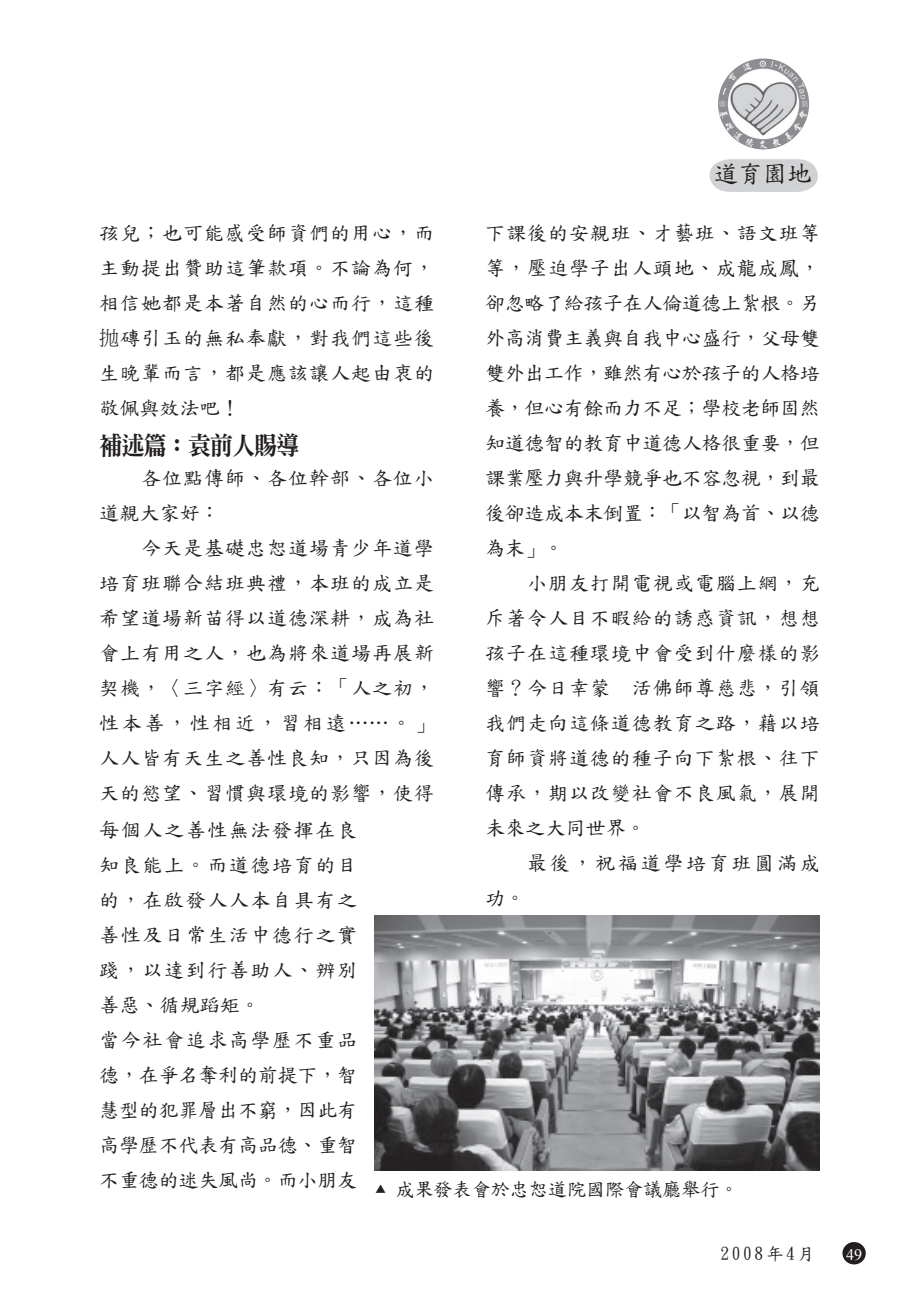
<style>
.page{position:relative;width:918px;height:1290px;background:#fff}
.page>*{position:absolute;margin:0;border:0;box-sizing:border-box;transform-origin:0 0}
.t1{font:25.72px "DFN Ming XB HK BF";letter-spacing:-.05em;color:#231f20;scale:.9 1}
.t2{font:24.5px "DF Kai Shu SB Estd BF";color:#231f20}
.t3{font:20.12px/35px "DF Kai Shu SB Estd BF";letter-spacing:.04em;color:#231f20}
.t4{font:20.12px/35px "DF Kai Shu SB Estd BF";letter-spacing:.075em;color:#231f20}
.t5{font:20.12px "DF Kai Shu SB Estd BF";letter-spacing:.13em;color:#231f20}
.t6{font:19.25px "DF Kai Shu SB Estd BF";letter-spacing:-.01em;color:#231f20}
.t7{font:17.5px "DF Kai Shu SB Estd BF";letter-spacing:.15em;color:#231f20}
.t8{font:15.92px "Times New Roman";color:#fff}
.s1{font-family:"Ming Li U"}
.s2{font-size:10.5px}
</style>
<div class="page">
<div style="left:842px;top:1242px;width:24px;height:22px;background:#231f20;border-radius:50%"></div>
<img style="left:375px;top:915px;width:444px;height:256px">
<svg style="left:709px;top:159px;width:109px;height:33px;background:#d5d6d7"></svg>
<img style="left:718px;top:59px;width:51px;height:91px">
<p class="t2" style="left:714px;top:161px;width:99px">道育園地</p>
<p class="t3" style="left:99px;top:215px;width:347px">孩兒；也可能感受師資們的用心，而主動提出贊助這筆款項。不論為何，相信她都是本著自然的心而行，這種<span class="s1">抛</span>磚引玉的無私奉獻，對我們這些後生晚輩而言，都是應該讓人起由衷的敬佩與效法吧！</p>
<p class="t1" style="left:99px;top:432px;width:224px">補述篇：袁前人賜導</p>
<p class="t3" style="left:99px;top:460px;width:336px;text-indent:42px">各位點傳師、各位幹部、各位小道親大家好：</p>
<p class="t3" style="left:99px;top:530px;width:336px;text-align:justify;text-indent:42px">今天是基礎忠恕道場青少年道學培育班聯合結班典禮，本班的成立是希望道場新苗得以道德深耕，成為社會上有用之人，也為將來道場再展新契機，〈三字經〉有云：「人之初，性本善，性相近，習相遠……。」人人皆有天生之善性良知，只因為後天的慾望、習慣與環境的影響，使得</p>
<p class="t3" style="left:485px;top:216px;width:336px;text-align:justify">下課後的安親班、才藝班、語文班等等，壓迫學子出人頭地、成龍成鳳，卻忽略了給孩子在人倫道德上紮根。另外高消費主義與自我中心盛行，父母雙雙外出工作，雖然有心於孩子的人格培養，但心有餘而力不足；學校老師固然知道德智的教育中道德人格很重要，但課業壓力與升學競爭也不容忽視，到最後卻造成本末倒置：「以智為首、以德為末」。</p>
<p class="t3" style="left:485px;top:566px;width:347px;text-indent:42px">小朋友打開電視或電腦上網，充斥著令人目不暇給的誘惑資訊，想想孩子在這種環境中會受到什麼樣的影響？今日幸蒙　活佛師尊慈悲，引領我們走向這條道德教育之路，藉以培育師資將道德的種子向下紮根、往下傳承，期以改變社會不良風氣，展開未來之大同世界。</p>
<p class="t5" style="left:527px;top:853px;width:294px">最後，祝福道學培育班圓滿成</p>
<p class="t3" style="left:485px;top:881px;width:42px">功。</p>
<p class="t4" style="left:99px;top:812px;width:270px">每個人之善性無法發揮在良知良能上。而道德培育的目的，在啟發人人本自具有之善性及日常生活中德行之實踐，以達到行善助人、辨別善惡、循規蹈矩。<br>當今社會追求高學歷不重品德，在爭名奪利的前提下，智慧型的犯罪層出不窮，因此有高學歷不代表有高品德、重智</p>
<p class="t6" style="left:99px;top:1179px;width:641px"><sup>不重德的迷失風尚。而小朋友</sup> <span class="s2">▲</span> 成果發表會於忠恕道院國際會議廳舉行。</p>
<p class="t7" style="left:720px;top:1245px;width:96px">2008年4月</p>
<p class="t8" style="left:846px;top:1244px;width:17px">49</p>
</div>
